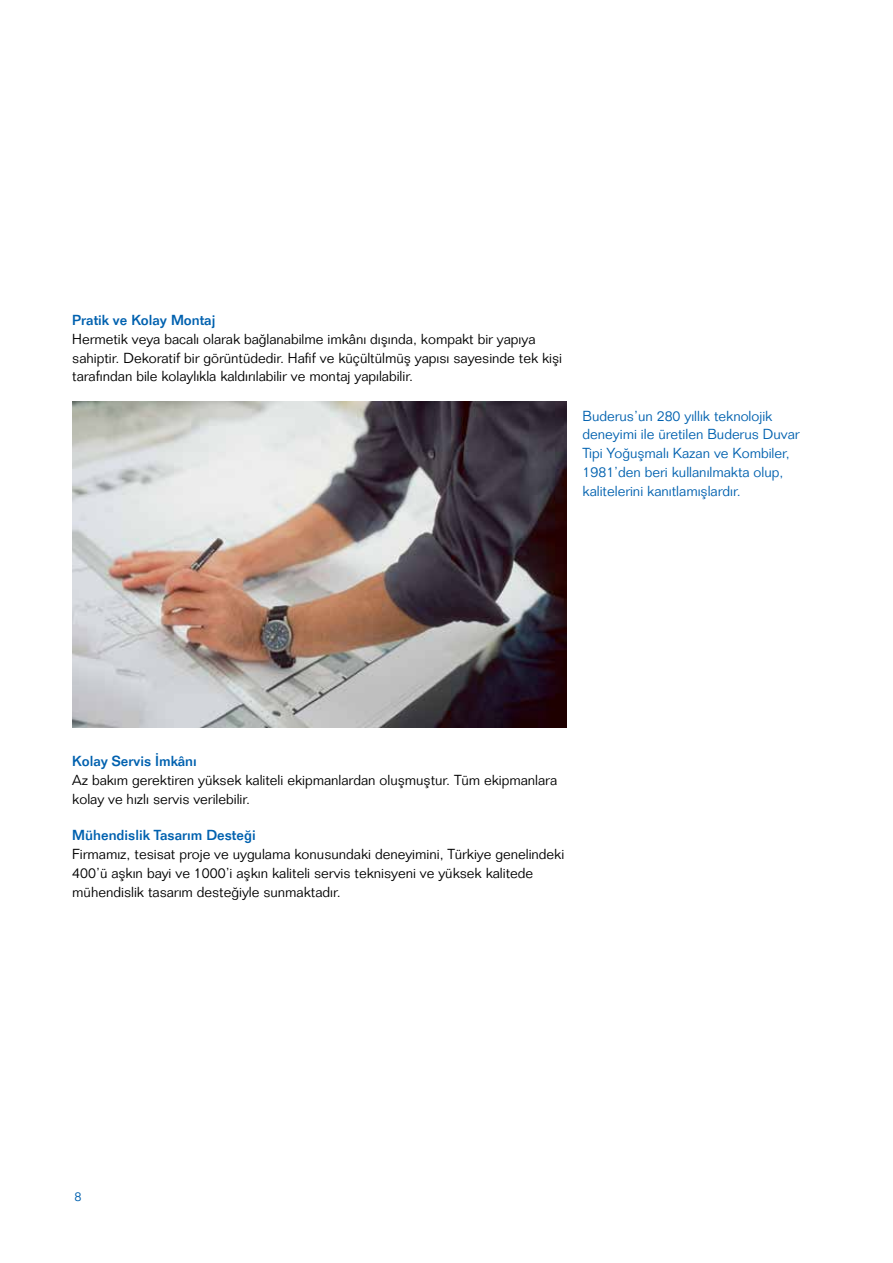
<style>
.page{position:relative;width:893px;height:1263px;background:#fff}
.page>*{position:absolute;margin:0;border:0;box-sizing:border-box;transform-origin:0 0}
.t1{font:300 14.25px/18.8px "Folio Std";color:#000}
.t2{font:300 14.25px/18.8px "Folio Std";color:#0061af}
.t3{font:500 14.25px "Folio Std";color:#0061af}
.t4{font:300 12.75px "Folio Std";color:#0061af}
</style>
<div class="page">
<img style="left:72px;top:402px;width:494px;height:325px">
<p class="t3" style="left:72px;top:311px;width:145px">Pratik ve Kolay Montaj</p>
<p class="t1" style="left:72px;top:329px;width:491px">Hermetik veya bacalı olarak bağlanabilme imkânı dışında, kompakt bir yapıya sahiptir. Dekoratif bir görüntüdedir. Hafif ve küçültülmüş yapısı sayesinde tek kişi tarafından bile kolaylıkla kaldırılabilir ve montaj yapılabilir.</p>
<p class="t2" style="left:583px;top:406px;width:218px">Buderus’un 280 yıllık teknolojik deneyimi ile üretilen Buderus Duvar Tipi Yoğuşmalı Kazan ve Kombiler, 1981’den beri kullanılmakta olup, kalitelerini kanıtlamışlardır.</p>
<p class="t3" style="left:72px;top:752px;width:126px">Kolay Servis İmkânı</p>
<p class="t1" style="left:72px;top:770px;width:486px">Az bakım gerektiren yüksek kaliteli ekipmanlardan oluşmuştur. Tüm ekipmanlara kolay ve hızlı servis verilebilir.</p>
<p class="t3" style="left:72px;top:827px;width:185px">Mühendislik Tasarım Desteği</p>
<p class="t1" style="left:72px;top:845px;width:493px">Firmamız, tesisat proje ve uygulama konusundaki deneyimini, Türkiye genelindeki<br>400’ü aşkın bayi ve 1000’i aşkın kaliteli servis teknisyeni ve yüksek kalitede mühendislik tasarım desteğiyle sunmaktadır.</p>
<p class="t4" style="left:74px;top:1189px;width:9px">8</p>
</div>
